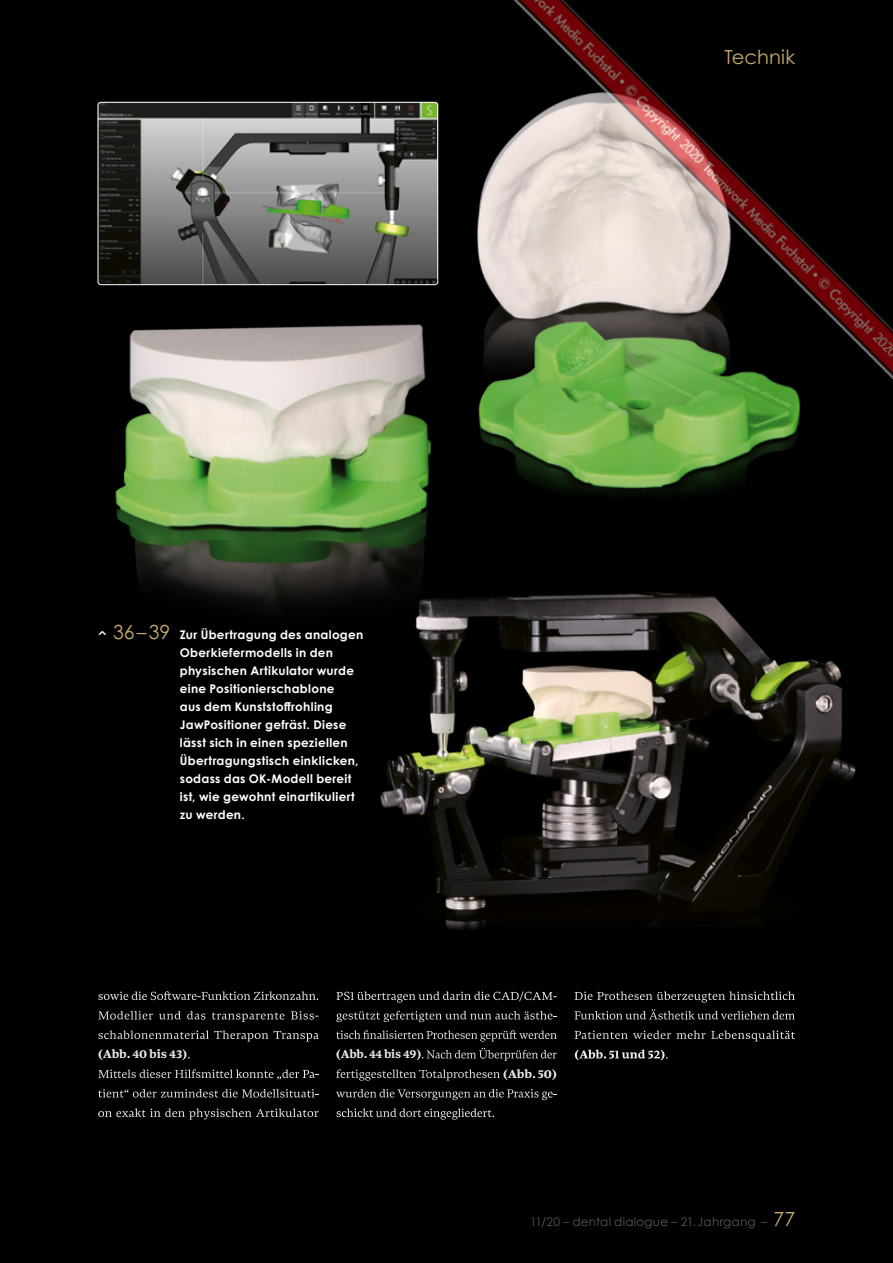
<style>
.page{position:relative;width:893px;height:1263px;background:#000}
.page>*{position:absolute;margin:0;border:0;box-sizing:border-box;transform-origin:0 0}
.t1{font:19.5px "Century Gothic Pro";letter-spacing:.005em;color:#c4aa6a}
.t2{font:700 12px/18px "Century Gothic Pro";letter-spacing:.025em;color:#fff}
.t3{font:12px "Century Gothic Pro";letter-spacing:.015em;color:#555756}
.s1{font-weight:400;font-size:19.5px;color:#c4aa6a}
.s2{font-size:19.5px;color:#c4aa6a}
</style>
<div class="page">
<svg style="left:98px;top:991px;width:697px;height:129px"></svg>
<img style="left:98px;top:102px;width:340px;height:183px">
<div style="left:98px;top:102px;width:340px;height:183px;border:1px solid #fff;border-radius:3px"></div>
<img style="left:476px;top:148px;width:325px;height:346px">
<img style="left:115px;top:324px;width:316px;height:285px">
<img style="left:341px;top:565px;width:515px;height:365px">
<img style="left:503px;top:0;width:390px;height:405px">
<h1 class="t1" style="left:724px;top:45px;width:72px">Technik</h1>
<p class="t2" style="left:180px;top:625px;width:185px;text-indent:-67px"><span class="s1">36–39</span> Zur Übertragung des analogen<br>Oberkiefermodells in den physischen Artikulator wurde eine Positionierschablone<br>aus dem Kunststoffrohling<br>JawPositioner gefräst. Diese lässt sich in einen speziellen<br>Übertragungstisch einklicken, sodass das OK-Modell bereit ist, wie gewohnt einartikuliert zu werden.</p>
<p class="t3" style="left:530px;top:1215px;width:266px">11/20 – dental dialogue – 21.Jahrgang – <span class="s2">77</span></p>
</div>
